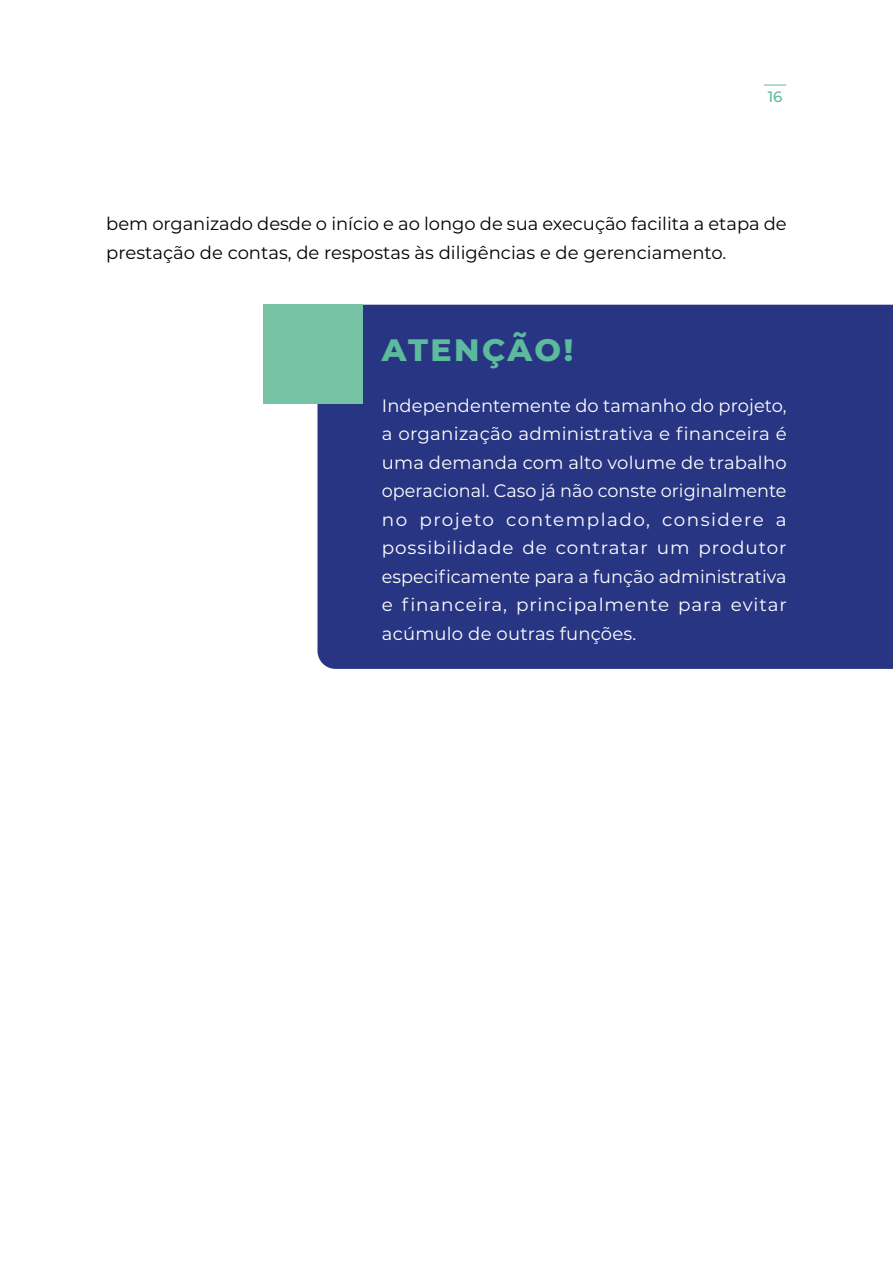
<style>
.page{position:relative;width:893px;height:1263px;background:#fff}
.page>*{position:absolute;margin:0;border:0;box-sizing:border-box;transform-origin:0 0}
.t1{font:800 31.5px "Montserrat";letter-spacing:.075em;color:#5cba9d}
.t2{font:18px/28.5px "Montserrat";letter-spacing:.04em;color:#fff;text-align:justify}
.t3{font:18px/28.5px "Montserrat";color:#000}
.t4{font:500 15px "Montserrat";color:#5cba9d}
</style>
<div class="page">
<svg style="left:764px;top:85px;width:22px;height:1px"></svg>
<div style="left:317px;top:305px;width:576px;height:364px;background:#283583"></div>
<div style="left:264px;top:305px;width:99px;height:99px;background:#76c2a5"></div>
<p class="t4" style="left:768px;top:86px;width:16px">16</p>
<p class="t3" style="left:106px;top:209px;width:682px">bem organizado desde o início e ao longo de sua execução facilita a etapa de prestação de contas, de respostas às diligências e de gerenciamento.</p>
<h1 class="t1" style="left:382px;top:327px;width:193px">ATENÇÃO!</h1>
<p class="t2" style="left:382px;top:390px;width:406px">Independentemente do tamanho do projeto, a organização administrativa e financeira é uma demanda com alto volume de trabalho operacional. Caso já não conste originalmente no projeto contemplado, considere a possibilidade de contratar um produtor especificamente para a função administrativa e financeira, principalmente para evitar acúmulo de outras funções.</p>
</div>
